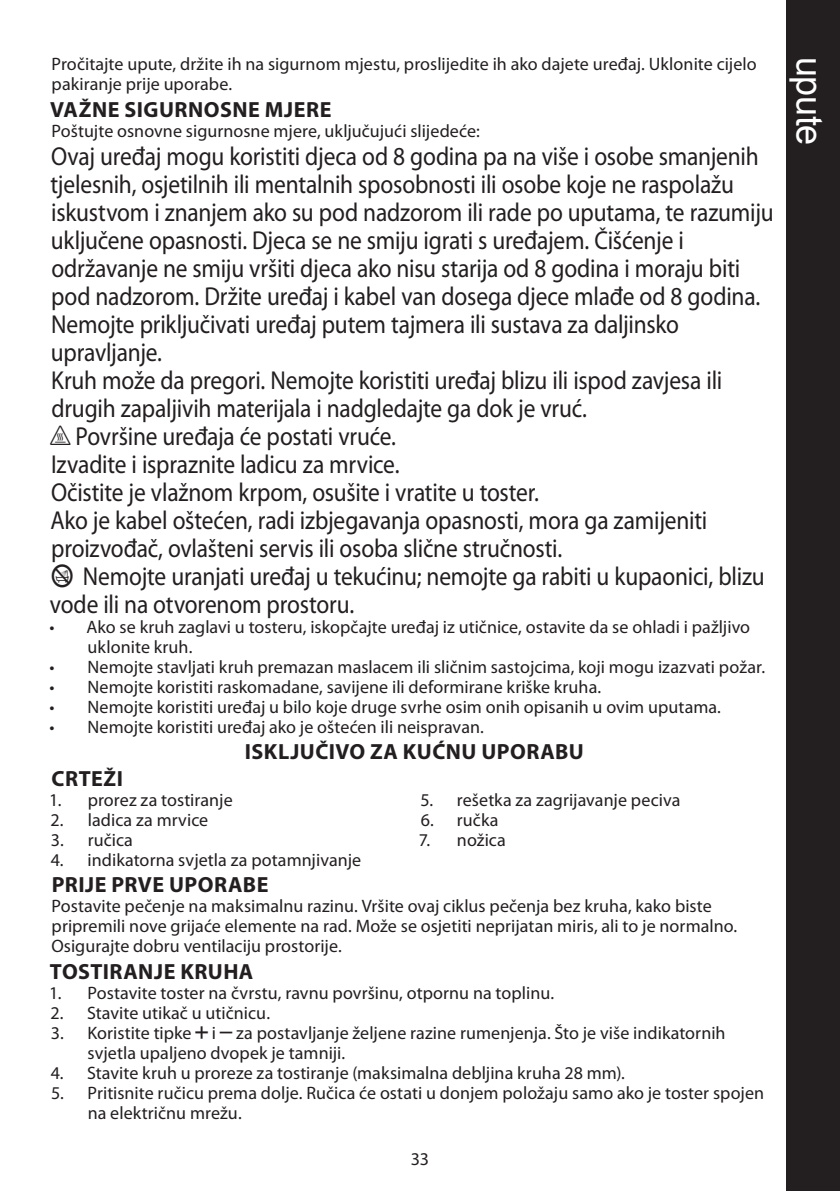
<style>
.page{position:relative;width:840px;height:1191px;background:#fff}
.page>*{position:absolute;margin:0;border:0;box-sizing:border-box;transform-origin:0 0}
.t1{font:36px "Arial";letter-spacing:-.01em;color:#fff}
.t2{font:26px/28px "Myriad Pro";letter-spacing:-.01em;color:#231f20;scale:.9 1}
.t3{font:700 22px "Myriad Pro";letter-spacing:.025em;color:#231f20}
.t4{font:18px/20px "Myriad Pro";letter-spacing:.005em;color:#231f20}
.s1{font-family:"Myriad IS Otext"}
.s2{font-family:"Myriad Graphics"}
</style>
<div class="page">
<div style="left:785px;top:0;width:54px;height:1191px;background:#231f20"></div>
<p class="t4" style="left:51px;top:54px;width:706px">Pročitajte upute, držite ih na sigurnom mjestu, proslijedite ih ako dajete uređaj. Uklonite cijelo pakiranje prije uporabe.</p>
<p class="t3" style="left:50px;top:97px;width:283px">VAŽNE SIGURNOSNE MJERE</p>
<p class="t4" style="left:51px;top:121px;width:429px">Poštujte osnovne sigurnosne mjere, uključujući slijedeće:</p>
<p class="t2" style="left:50px;top:142px;width:805px">Ovaj uređaj mogu koristiti djeca od 8 godina pa na više i osobe smanjenih tjelesnih, osjetilnih ili mentalnih sposobnosti ili osobe koje ne raspolažu iskustvom i znanjem ako su pod nadzorom ili rade po uputama, te razumiju uključene opasnosti. Djeca se ne smiju igrati s uređajem. Čišćenje i održavanje ne smiju vršiti djeca ako nisu starija od 8 godina i moraju biti pod nadzorom. Držite uređaj i kabel van dosega djece mlađe od 8 godina.<br>Nemojte priključivati uređaj putem tajmera ili sustava za daljinsko upravljanje.<br>Kruh može da pregori. Nemojte koristiti uređaj blizu ili ispod zavjesa ili drugih zapaljivih materijala i nadgledajte ga dok je vruć.<br><span class="s1">h</span> Površine uređaja će postati vruće.<br>Izvadite i ispraznite ladicu za mrvice.<br>Očistite je vlažnom krpom, osušite i vratite u toster.<br>Ako je kabel oštećen, radi izbjegavanja opasnosti, mora ga zamijeniti proizvođač, ovlašteni servis ili osoba slične stručnosti.<br><span class="s1">b</span> Nemojte uranjati uređaj u tekućinu; nemojte ga rabiti u kupaonici, blizu vode ili na otvorenom prostoru.</p>
<p class="t4" style="left:88px;top:617px;width:663px;text-indent:-38px">• Ako se kruh zaglavi u tosteru, iskopčajte uređaj iz utičnice, ostavite da se ohladi i pažljivo uklonite kruh.</p>
<p class="t4" style="left:50px;top:657px;width:716px">• Nemojte stavljati kruh premazan maslacem ili sličnim sastojcima, koji mogu izazvati požar.</p>
<p class="t4" style="left:50px;top:677px;width:553px">• Nemojte koristiti raskomadane, savijene ili deformirane kriške kruha.</p>
<p class="t4" style="left:50px;top:697px;width:672px">• Nemojte koristiti uređaj u bilo koje druge svrhe osim onih opisanih u ovim uputama.</p>
<p class="t4" style="left:50px;top:717px;width:435px">• Nemojte koristiti uređaj ako je oštećen ili neispravan.</p>
<p class="t3" style="left:245px;top:739px;width:340px">ISKLJUČIVO ZA KUĆNU UPORABU</p>
<p class="t3" style="left:52px;top:766px;width:73px">CRTEŽI</p>
<p class="t4" style="left:49px;top:789px;width:185px">1. prorez za tostiranje</p>
<p class="t4" style="left:50px;top:809px;width:159px">2. ladica za mrvice</p>
<p class="t4" style="left:51px;top:829px;width:84px">3. ručica</p>
<p class="t4" style="left:51px;top:849px;width:312px">4. indikatorna svjetla za potamnjivanje</p>
<p class="t4" style="left:420px;top:789px;width:261px">5. rešetka za zagrijavanje peciva</p>
<p class="t4" style="left:420px;top:809px;width:79px">6. ručka</p>
<p class="t4" style="left:418px;top:829px;width:88px">7. nožica</p>
<p class="t3" style="left:52px;top:872px;width:218px">PRIJE PRVE UPORABE</p>
<p class="t4" style="left:51px;top:896px;width:687px">Postavite pečenje na maksimalnu razinu. Vršite ovaj ciklus pečenja bez kruha, kako biste pripremili nove grijaće elemente na rad. Može se osjetiti neprijatan miris, ali to je normalno.<br>Osigurajte dobru ventilaciju prostorije.</p>
<p class="t3" style="left:50px;top:958px;width:205px">TOSTIRANJE KRUHA</p>
<p class="t4" style="left:49px;top:982px;width:506px">1. Postavite toster na čvrstu, ravnu površinu, otpornu na toplinu.</p>
<p class="t4" style="left:50px;top:1002px;width:221px">2. Stavite utikač u utičnicu.</p>
<p class="t4" style="left:87px;top:1022px;width:639px;text-indent:-36px">3. Koristite tipke <span class="s2">+</span> i <span class="s2">-</span> za postavljanje željene razine rumenjenja. Što je više indikatornih svjetla upaljeno dvopek je tamniji.</p>
<p class="t4" style="left:51px;top:1062px;width:575px">4. Stavite kruh u proreze za tostiranje (maksimalna debljina kruha 28 mm).</p>
<p class="t4" style="left:88px;top:1082px;width:677px;text-indent:-37px">5. Pritisnite ručicu prema dolje. Ručica će ostati u donjem položaju samo ako je toster spojen na električnu mrežu.</p>
<p class="t4" style="left:410px;top:1148px;width:20px">33</p>
<h1 class="t1" style="left:822px;top:57px;width:90px;rotate:90deg">upute</h1>
</div>
